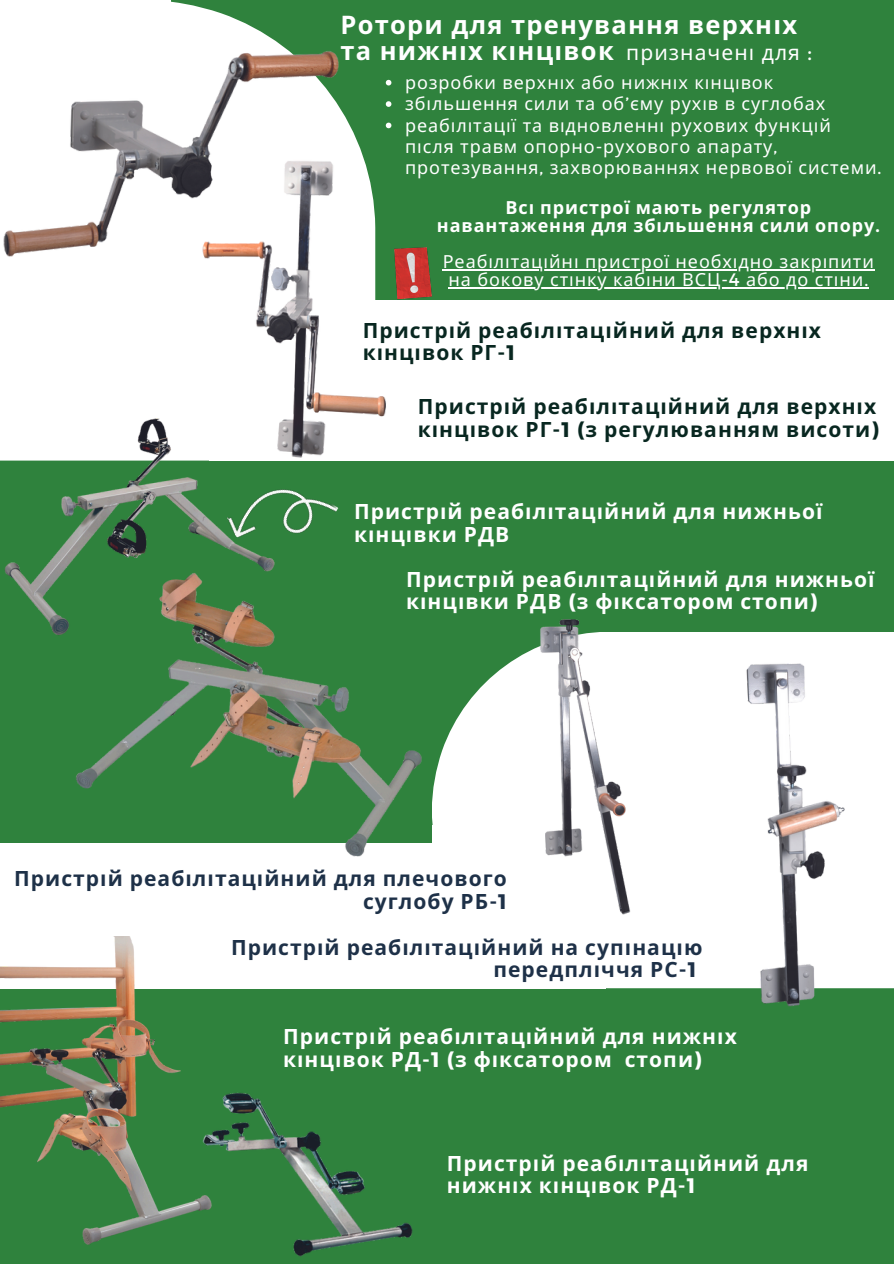
<style>
.page{position:relative;width:894px;height:1264px;background:#fff}
.page>*{position:absolute;margin:0;border:0;box-sizing:border-box;transform-origin:0 0}
.t1{font:700 25.5px/25.8px "Noto Sans";letter-spacing:.05em;color:#fff}
.t2{font:700 21px/22.5px "Noto Sans";letter-spacing:.05em;color:#fff}
.t3{font:700 21px/21.3px "Noto Sans";letter-spacing:.05em;color:#082720}
.t4{font:700 21px/22.5px "Noto Sans";letter-spacing:.05em;color:#1e3148;text-align:right}
.t5{font:21px "Noto Sans";letter-spacing:.05em;color:#fff}
.t6{font:18px/21.3px "Noto Sans";letter-spacing:.05em;color:#fff}
.t7{font:700 18px/18px "Noto Sans";letter-spacing:.05em;color:#fff;text-align:center}
.s1{font-family:"Montserrat"}
</style>
<div class="page">
<div style="left:0;top:0;width:893px;height:1263px;background:#2f823d"></div>
<div style="left:209px;top:300px;width:684px;height:160px;background:#fff"></div>
<div style="left:605px;top:632px;width:288px;height:356px;background:#fff"></div>
<div style="left:0;top:0;width:195px;height:400px;background:#fff"></div>
<div style="left:0;top:843px;width:605px;height:145px;background:#fff"></div>
<div style="left:0;top:0;width:170px;height:123px;background:#fff"></div>
<div style="left:432px;top:825px;width:215px;height:135px;background:#fff"></div>
<img style="left:0;top:6px;width:350px;height:276px">
<img style="left:181px;top:125px;width:225px;height:336px">
<img style="left:393px;top:247px;width:38px;height:53px">
<img style="left:0;top:400px;width:332px;height:182px">
<img style="left:16px;top:543px;width:484px;height:314px">
<img style="left:676px;top:640px;width:217px;height:367px">
<img style="left:500px;top:619px;width:158px;height:298px">
<img style="left:0;top:936px;width:135px;height:309px">
<svg style="left:385px;top:80px;width:6px;height:5px"></svg>
<svg style="left:385px;top:101px;width:6px;height:6px"></svg>
<svg style="left:385px;top:123px;width:6px;height:5px"></svg>
<hr style="left:442px;top:269px;width:432px;height:1px;background:#fff">
<hr style="left:448px;top:287px;width:420px;height:1px;background:#fff">
<img style="left:94px;top:988px;width:445px;height:269px">
<p class="t1" style="left:340px;top:11px;width:458px">Ротори для тренування верхніх та нижніх кі нці вок</p>
<h2 class="t6" style="left:405px;top:71px;width:369px">розробки верхніх або нижніх кі нці вок</h2>
<p class="t6" style="left:405px;top:93px;width:421px">збільшення сили та об<span class="s1">’</span>єму рухі в в суглобах</p>
<h2 class="t6" style="left:405px;top:114px;width:427px">реабілітації та відновленні рухових функці й після травм опорно<span class="s1">-</span>рухового апарату<span class="s1">,</span></h2>
<h2 class="t6" style="left:405px;top:157px;width:477px">протезування<span class="s1">,</span> захворюваннях нервової системи<span class="s1">.</span></h2>
<p class="t5" style="left:626px;top:38px;width:187px">призначені для <span class="s1">:</span></p>
<p class="t7" style="left:437px;top:198px;width:444px">Всі пристрої мають регулятор навантаження для збільшення сили опору<span class="s1">.</span></p>
<h2 class="t6" style="left:442px;top:252px;width:432px;line-height:18px;text-align:center">Реабілітаці йні пристрої необхідно закрі пити на бокову сті нку кабі ни ВСЦ<span class="s1">-4</span> або до сті ни<span class="s1">.</span></h2>
<p class="t3" style="left:362px;top:319px;width:460px">Пристрі й реабілітаці йний для верхніх кі нці вок РГ<span class="s1">-1</span></p>
<h2 class="t3" style="left:417px;top:395px;width:462px;line-height:22.5px">Пристрі й реабілітаці йний для верхніх кі нці вок РГ<span class="s1">-1 (</span>з регулюванням висоти<span class="s1">)</span></h2>
<p class="t2" style="left:354px;top:499px;width:470px">Пристрі й реабілітаці йний для нижньої кі нці вки РДВ</p>
<p class="t2" style="left:406px;top:567px;width:470px">Пристрі й реабілітаці йний для нижньої кі нці вки РДВ <span class="s1">(</span>з фі ксатором стопи<span class="s1">)</span></p>
<p class="t4" style="left:14px;top:866px;width:494px">Пристрі й реабілітаці йний для плечового суглобу РБ<span class="s1">-1</span></p>
<p class="t4" style="left:231px;top:935px;width:472px">Пристрі й реабілітаці йний на супі наці ю передплі ччя РС<span class="s1">-1</span></p>
<p class="t2" style="left:283px;top:1024px;width:455px">Пристрі й реабілітаці йний для нижніх кі нці вок РД<span class="s1">-1 (</span>з фі ксатором стопи<span class="s1">)</span></p>
<h2 class="t2" style="left:446px;top:1151px;width:363px">Пристрі й реабілітаці йний для нижніх кі нці вок РД<span class="s1">-1</span></h2>
</div>
